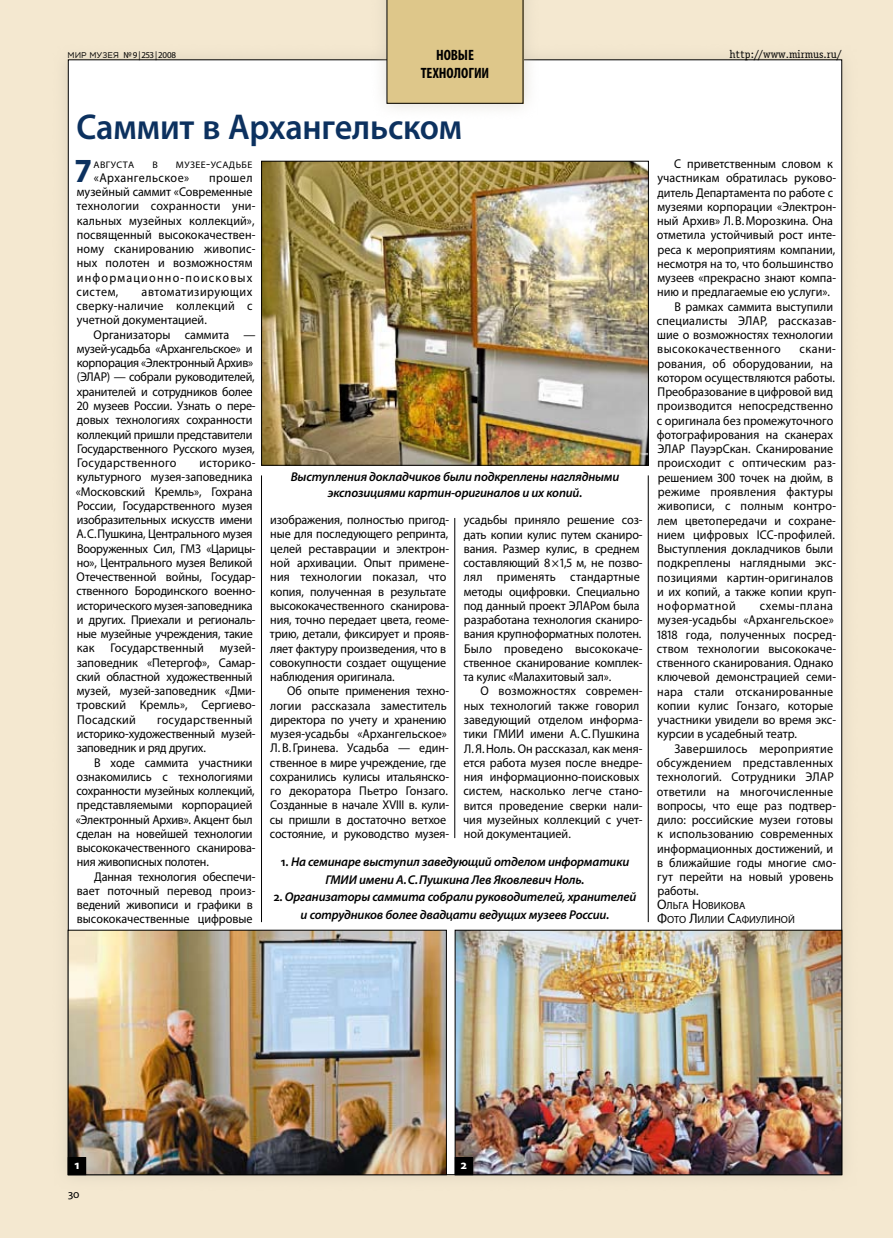
<style>
.page{position:relative;width:893px;height:1238px;background:#fff}
.page>*{position:absolute;margin:0;border:0;box-sizing:border-box;transform-origin:0 0}
.t1{font:600 36px "Myriad Pro";letter-spacing:-.01em;color:#0c315f;scale:.95 1}
.t2{font:700 33.9px "Myriad Pro";color:#0c315f;scale:.95 1}
.t3{font:700 condensed 15px/18px "Myriad Pro";color:#000;text-align:center}
.t4{font:12.75px/14.2px "Myriad Pro";color:#000;scale:.95 1}
.t5{font:italic 600 12.75px/17.7px "Myriad Pro";letter-spacing:-.015em;color:#000;text-align:center}
.t6{font:12.75px/14.2px "Myriad Pro";letter-spacing:-.02em;color:#000;scale:.95 1}
.t7{font:12.75px "Myriad Pro";letter-spacing:.035em;color:#000;scale:.95 1}
.t8{font:12.75px "Myriad Pro";letter-spacing:.04em;color:#000;scale:.95 1}
.t9{font:700 12.75px "Myriad Pro";color:#fff}
.t10{font:12px "Myriad Pro";color:#000}
.t11{font:11.25px "GL Officina Serif CTT";color:#000}
.t12{font:10.35px/14.2px "Myriad Pro";color:#000}
.t13{font:9.6px "Myriad Pro";letter-spacing:.04em;color:#000;scale:1.05 1}
.t14{font:9px "Myriad Pro";color:#000}
.s1{font-family:"GL Gotham";font-size:8.25px}
.s2{font-size:12.75px}
.s3{font-style:normal}
.s4{font-size:13.8px}
</style>
<div class="page">
<div style="left:0;top:0;width:893px;height:1237px;background:#f4e8d0"></div>
<div style="left:52px;top:43px;width:813px;height:1154px;background:#c3bcab;opacity:.5"></div>
<div style="left:68px;top:60px;width:774px;height:1114px;background:#fff"></div>
<hr style="left:648px;top:475px;width:1px;height:447px;background:#000">
<hr style="left:454px;top:518px;width:1px;height:320px;background:#000">
<hr style="left:261px;top:475px;width:1px;height:447px;background:#000">
<img style="left:263px;top:163px;width:383px;height:300px">
<div style="left:261px;top:161px;width:387px;height:304px;border:1px solid #000"></div>
<img style="left:457px;top:932px;width:383px;height:240px">
<div style="left:455px;top:930px;width:387px;height:244px;border:1px solid #000"></div>
<img style="left:70px;top:932px;width:374px;height:240px">
<div style="left:68px;top:930px;width:378px;height:244px;border:1px solid #000"></div>
<div style="left:370px;top:0;width:176px;height:126px;background:#c3bcab;opacity:.5"></div>
<div style="left:387px;top:0;width:136px;height:103px;background:#dec78a"></div>
<div style="left:68px;top:1157px;width:18px;height:17px;background:#000"></div>
<div style="left:455px;top:1157px;width:18px;height:17px;background:#000"></div>
<p class="t3" style="left:421px;top:46px;width:70px">НОВЫЕ<br>ТЕХНОЛОГИИ</p>
<p class="t14" style="left:68px;top:50px;width:110px"><span class="s1">МИР МУЗЕЯ</span> ---№9| 253 | 2008</p>
<p class="t11" style="left:729px;top:48px;width:114px">http://www.mirmus.ru/</p>
<h1 class="t1" style="left:77px;top:107px;width:407px">Саммит в Архангельском</h1>
<h2 class="t2" style="left:76px;top:151px;width:17px">7</h2>
<p class="t13" style="left:93px;top:159px;width:40px">августа</p>
<p class="t13" style="left:152px;top:159px;width:7px">в</p>
<p class="t13" style="left:176px;top:159px;width:74px">музее<span class="s2">-</span>усадьбе</p>
<p class="t8" style="left:94px;top:170px;width:102px">«Архангельское»</p>
<p class="t4" style="left:76px;top:171px;width:190px;text-indent:133px">прошел музейный саммит «Современные технологии сохранности уни&shy;кальных музейных коллекций», посвященный высококачествен&shy;ному сканированию живопис&shy;ных полотен и возможностям информационно-поисковых систем,</p>
<p class="t4" style="left:76px;top:285px;width:187px;text-align:justify;text-indent:65px">автоматизирующих сверку-наличие коллекций с учетной документацией.</p>
<p class="t6" style="left:77px;top:327px;width:190px;text-indent:17px">Организаторы саммита — музей-усадьба «Архангельское» и корпорация «Электронный Архив» (ЭЛАР) — собрали руководителей, хранителей и сотрудников более<br>20 музеев России. Узнать о пере&shy;довых технологиях сохранности коллекций пришли представители<br>Государственного Русского музея,<br>Государственного</p>
<p class="t4" style="left:76px;top:456px;width:191px;text-indent:124px">историко&shy;культурного музея-заповедника «Московский Кремль», Гохрана<br>России, Государственного музея изобразительных искусств имени<br>А.С.Пушкина, Центрального музея<br>Вооруженных Сил, ГМЗ «Царицы&shy;но», Центрального музея Великой<br>Отечественной войны, Государ&shy;ственного Бородинского военно&shy;исторического музея-заповедника и других. Приехали и региональ&shy;ные музейные учреждения, такие как Государственный музей&shy;заповедник «Петергоф», Самар&shy;ский областной художественный музей, музей-заповедник «Дми&shy;тровский Кремль», Сергиево-<br>Посадский</p>
<p class="t5" style="left:291px;top:468px;width:330px;line-height:16.2px">Выступления докладчиков были подкреплены наглядными экспозициями картин-оригиналов и их копий.</p>
<p class="t4" style="left:270px;top:513px;width:190px">изображения, полностью пригод&shy;ные для последующего репринта, целей реставрации и электрон&shy;ной архивации. Опыт примене&shy;ния технологии показал, что копия, полученная в результате высококачественного сканирова&shy;ния, точно передает цвета, геоме&shy;трию, детали, фиксирует и прояв&shy;ляет фактуру произведения, что в совокупности создает ощущение наблюдения оригинала.</p>
<p class="t4" style="left:270px;top:684px;width:190px;text-indent:17px">Об опыте применения техно&shy;логии рассказала заместитель директора по учету и хранению музея-усадьбы «Архангельское»<br>Л.В. Гринева. Усадьба — един&shy;ственное в мире учреждение, где сохранились кулисы итальянско&shy;го декоратора Пьетро Гонзаго.<br>Созданные в начале XVIII в. кули&shy;сы пришли в достаточно ветхое состояние, и руководство музея-</p>
<p class="t4" style="left:463px;top:513px;width:190px">усадьбы приняло решение соз&shy;дать копии кулис путем сканиро&shy;вания. Размер кулис, в среднем составляющий 8×1,5 м, не позво&shy;лял применять стандартные методы оцифровки. Специально под данный проект ЭЛАРом была разработана технология сканиро&shy;вания крупноформатных полотен.<br>Было проведено высококаче&shy;ственное сканирование комплек&shy;та кулис «Малахитовый зал».</p>
<p class="t4" style="left:463px;top:684px;width:191px;text-indent:18px">О возможностях современ&shy;ных технологий также говорил заведующий отделом информа&shy;тики ГМИИ имени А.С.Пушкина<br>Л.Я.Ноль. Он рассказал, как меня&shy;ется работа музея после внедре&shy;ния информационно-поисковых систем, насколько легче стано&shy;вится проведение сверки нали&shy;чия музейных коллекций с учет&shy;ной документацией.</p>
<p class="t4" style="left:77px;top:712px;width:190px;text-indent:80px">государственный историко-художественный музей&shy;заповедник и ряд других.</p>
<p class="t4" style="left:76px;top:755px;width:191px;text-indent:18px">В ходе саммита участники ознакомились с технологиями сохранности музейных коллекций, представляемыми корпорацией «Электронный Архив». Акцент был сделан на новейшей технологии высококачественного сканирова&shy;ния живописных полотен.</p>
<p class="t4" style="left:77px;top:869px;width:190px;text-indent:17px">Данная технология обеспечи&shy;вает поточный перевод произ&shy;ведений живописи и графики в высококачественные цифровые</p>
<p class="t5" style="left:281px;top:852px;width:350px"><span class="s3">1.</span> На семинаре выступил заведующий отделом информатики<br>ГМИИ имени А.С.Пушкина Лев Яковлевич Ноль.</p>
<p class="t5" style="left:274px;top:888px;width:364px"><span class="s3">2.</span> Организаторы саммита собрали руководителей, хранителей и сотрудников более двадцати ведущих музеев России.</p>
<p class="t4" style="left:674px;top:157px;width:169px">С приветственным словом к</p>
<p class="t4" style="left:657px;top:171px;width:190px">участникам обратилась руково-</p>
<p class="t4" style="left:657px;top:185px;width:187px">дитель Департамента по работе с</p>
<p class="t4" style="left:657px;top:200px;width:189px">музеями корпорации «Электрон-</p>
<p class="t4" style="left:657px;top:214px;width:187px">ный Архив» Л.В.Морозкина. Она</p>
<p class="t4" style="left:657px;top:228px;width:190px">отметила устойчивый рост инте-</p>
<p class="t4" style="left:657px;top:242px;width:189px">реса к мероприятиям компании,</p>
<p class="t4" style="left:657px;top:257px;width:187px">несмотря на то, что большинство</p>
<p class="t4" style="left:657px;top:271px;width:189px">музеев «прекрасно знают компа-</p>
<p class="t4" style="left:657px;top:285px;width:183px">нию и предлагаемые ею услуги».</p>
<p class="t4" style="left:675px;top:299px;width:168px">В рамках саммита выступили</p>
<p class="t4" style="left:657px;top:314px;width:190px">специалисты ЭЛАР, рассказав-</p>
<p class="t4" style="left:657px;top:328px;width:187px">шие о возможностях технологии</p>
<p class="t7" style="left:657px;top:342px;width:132px">высококачественного</p>
<p class="t4" style="left:657px;top:342px;width:190px;text-indent:143px">скани&shy;рования, об оборудовании, на котором осуществляются работы.<br>Преобразование в цифровой вид производится непосредственно с оригинала без промежуточного фотографирования на сканерах<br>ЭЛАР ПауэрСкан. Сканирование происходит с оптическим раз&shy;решением 300 точек на дюйм, в режиме проявления фактуры живописи, с полным контро&shy;лем цветопередачи и сохране&shy;нием цифровых ICC-профилей.<br>Выступления докладчиков были подкреплены наглядными экс&shy;позициями картин-оригиналов и их копий, а также копии круп&shy;ноформатной</p>
<p class="t4" style="left:657px;top:599px;width:190px;text-indent:103px">схемы-плана музея-усадьбы «Архангельское»<br>1818 года, полученных посред&shy;ством технологии высококаче&shy;ственного сканирования. Однако ключевой демонстрацией семи&shy;нара стали отсканированные копии кулис Гонзаго, которые участники увидели во время экс&shy;курсии в усадебный театр.</p>
<p class="t4" style="left:657px;top:741px;width:190px;text-indent:18px">Завершилось мероприятие обсуждением представленных технологий. Сотрудники ЭЛАР ответили на многочисленные вопросы, что еще раз подтвер&shy;дило: российские музеи готовы к использованию современных информационных достижений, и в ближайшие годы многие смо&shy;гут перейти на новый уровень работы.</p>
<p class="t12" style="left:657px;top:898px;width:139px"><span class="s4">О</span>льга <span class="s4">Н</span>овикова<br><span class="s4">Ф</span>ото <span class="s4">Л</span>илии <span class="s4">С</span>афиулиной</p>
<p class="t9" style="left:74px;top:1157px;width:7px">1</p>
<p class="t9" style="left:461px;top:1157px;width:8px">2</p>
<p class="t10" style="left:68px;top:1187px;width:13px">30</p>
</div>
